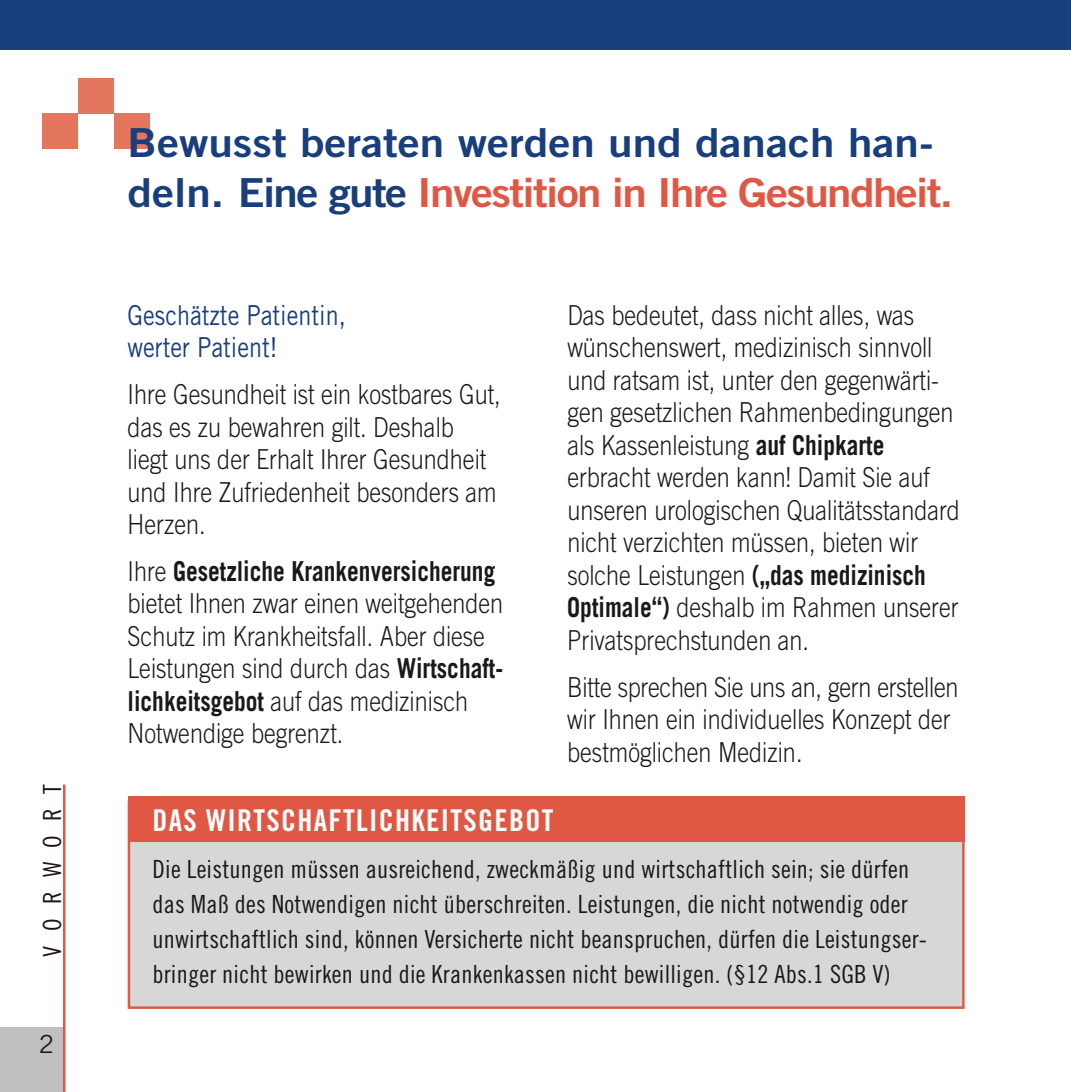
<style>
.page{position:relative;width:1071px;height:1092px;background:#fff}
.page>*{position:absolute;margin:0;border:0;box-sizing:border-box;transform-origin:0 0}
.t1{font:40px/50px "Trade Gothic Bold Two";letter-spacing:-.02em;color:#193e7d;scale:1.1 1}
.t2{font:30px "Trade Gothic Bold Cond Twenty";letter-spacing:.045em;color:#fff}
.t3{font:300 27.5px/32.5px "Trade Gothic";color:#1a1818;scale:.85 1}
.t4{font:27.5px/32.5px "Trade Gothic";color:#193e7d;scale:.85 1}
.t5{font:25px/35px "Trade Gothic Cond Eighteen";letter-spacing:.01em;color:#1a1818}
.t6{font:25px "Trade Gothic Cond Eighteen";letter-spacing:.575em;color:#1a1818}
.t7{font:25px "Trade Gothic";color:#1a1818}
.s1{color:#e05744}
.s2{font-weight:700}
</style>
<div class="page">
<div style="left:0;top:0;width:1070px;height:50px;background:#193e7d"></div>
<div style="left:43px;top:113px;width:35px;height:36px;background:#e5765e"></div>
<div style="left:78px;top:78px;width:36px;height:35px;background:#e5765e"></div>
<div style="left:114px;top:113px;width:35px;height:36px;background:#e5765e"></div>
<div style="left:0;top:1027px;width:64px;height:64px;background:#bfbfbf"></div>
<hr style="left:63px;top:784px;width:2px;height:307px;background:#e05744">
<div style="left:130px;top:803px;width:831px;height:203px;background:#d6d7d6"></div>
<div style="left:128px;top:800px;width:836px;height:208px;border:2px solid #e05744"></div>
<div style="left:128px;top:796px;width:836px;height:45px;background:#e05744"></div>
<p class="t6" style="left:37px;top:956px;width:174px;rotate:-90deg">VORWORT</p>
<p class="t7" style="left:39px;top:1028px;width:17px">2</p>
<h1 class="t1" style="left:128px;top:116px;width:752px">Bewusst beraten werden und danach han&shy;deln. Eine gute <span class="s1">Investition in Ihre Gesundheit.</span></h1>
<p class="t4" style="left:128px;top:298px;width:258px">Geschätzte Patientin, werter Patient!</p>
<p class="t3" style="left:128px;top:377px;width:440px">Ihre Gesundheit ist ein kostbares Gut, das es zu bewahren gilt. Deshalb liegt uns der Erhalt Ihrer Gesundheit und Ihre Zufriedenheit besonders am<br>Herzen.</p>
<p class="t3" style="left:128px;top:554px;width:443px">Ihre <span class="s2">Gesetzliche Krankenversicherung </span>bietet Ihnen zwar einen weitgehenden Schutz im Krankheitsfall. Aber diese Leistungen sind durch das <span class="s2">Wirtschaft&shy;lichkeitsgebot</span> auf das medizinisch Notwendige begrenzt.</p>
<p class="t3" style="left:567px;top:298px;width:463px">Das bedeutet, dass nicht alles, was wünschenswert, medizinisch sinnvoll und ratsam ist, unter den gegenwärti&shy;gen gesetzlichen Rahmenbedingungen als Kassenleistung <span class="s2">auf Chipkarte </span>erbracht werden kann! Damit Sie auf unseren urologischen Qualitätsstandard nicht verzichten müssen, bieten wir solche Leistungen <span class="s2">(„das medizinisch Optimale“)</span> deshalb im Rahmen unserer Privatsprechstunden an.</p>
<p class="t3" style="left:567px;top:670px;width:461px">Bitte sprechen Sie uns an, gern erstellen wir Ihnen ein individuelles Konzept der bestmöglichen Medizin.</p>
<p class="t2" style="left:152px;top:801px;width:402px">DAS WIRTSCHAFTLICHKEITSGEBOT</p>
<p class="t5" style="left:152px;top:851px;width:776px">Die Leistungen müssen ausreichend, zweckmäßig und wirtschaftlich sein; sie dürfen das Maß des Notwendigen nicht überschreiten. Leistungen, die nicht notwendig oder unwirtschaftlich sind, können Versicherte nicht beanspruchen, dürfen die Leistungser&shy;bringer nicht bewirken und die Krankenkassen nicht bewilligen. (§12 Abs.1 SGB V)</p>
</div>
